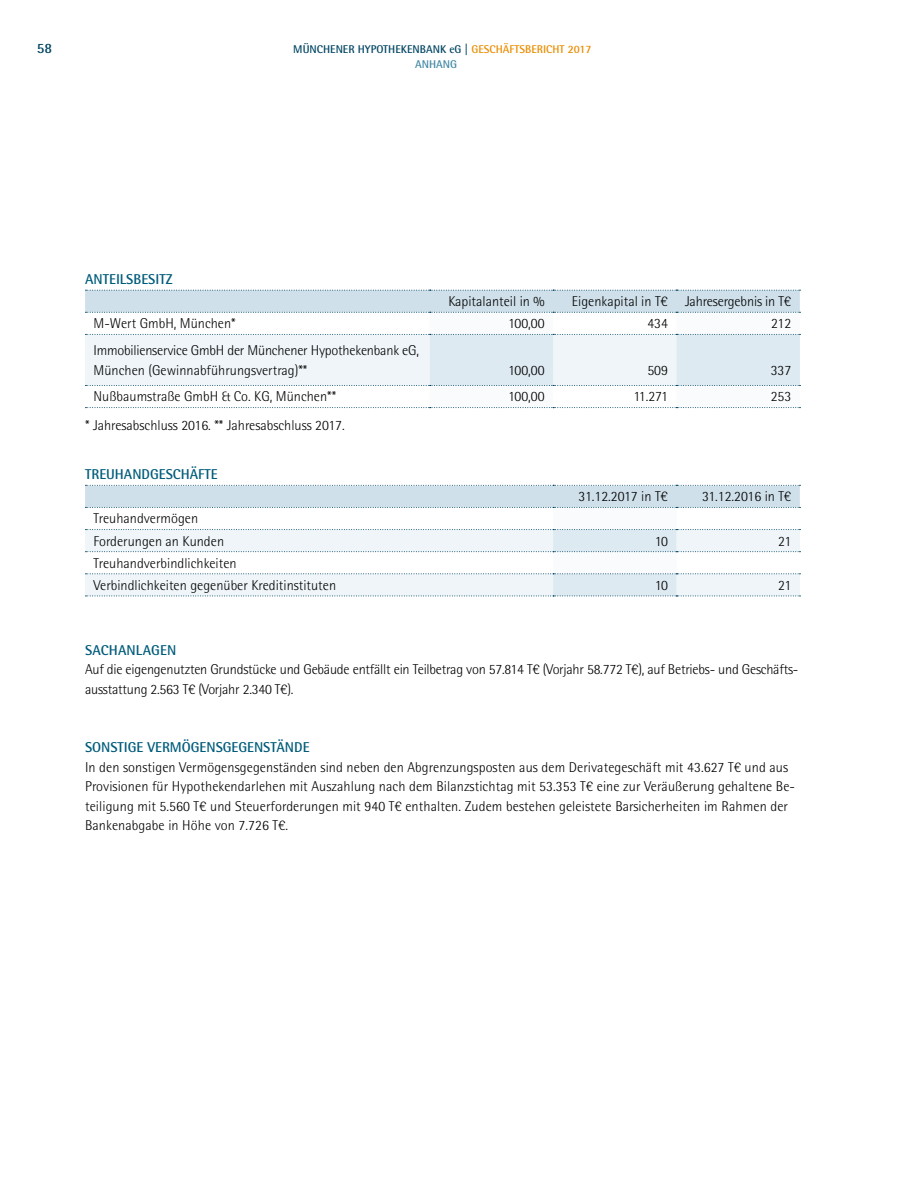
<style>
.page{position:relative;width:902px;height:1183px;background:#fff}
.page>*{position:absolute;margin:0;border:0;box-sizing:border-box;transform-origin:0 0}
.t1{font:300 14.25px/19.5px "Rotis Semi Sans Pro";color:#000}
.t2{font:700 14.25px "Rotis Semi Sans Pro";color:#005c7b}
.t3{font:700 14.25px "Rotis Semi Sans Pro";color:#004563}
.t4{font:700 11.25px "Rotis Semi Sans Pro";color:#004563}
.t5{font:700 11.25px "Rotis Semi Sans Pro";color:#4087a4}
.s1{color:#ea8d00}
</style>
<div class="page">
<svg style="left:85px;top:290px;width:715px;height:118px"></svg>
<svg style="left:85px;top:485px;width:715px;height:111px"></svg>
<p class="t3" style="left:37px;top:39px;width:17px">58</p>
<p class="t4" style="left:293px;top:42px;width:300px">MÜNCHENER HYPOTHEKENBANK eG | <span class="s1">GESCHÄFTSBERICHT 2017</span></p>
<p class="t2" style="left:85px;top:270px;width:89px">ANTEILSBESITZ</p>
<p class="t5" style="left:415px;top:57px;width:43px">ANHANG</p>
<p class="t1" style="left:448px;top:292px;width:98px">Kapitalanteil in %</p>
<p class="t1" style="left:572px;top:292px;width:221px">Eigenkapital in T€ Jahresergebnis in T€</p>
<p class="t1" style="left:94px;top:314px;width:144px">M-Wert GmbH, München*</p>
<p class="t1" style="left:508px;top:314px;width:38px">100,00</p>
<p class="t1" style="left:647px;top:314px;width:22px">434</p>
<p class="t1" style="left:771px;top:314px;width:22px">212</p>
<p class="t1" style="left:94px;top:340px;width:327px">Immobilienservice GmbH der Münchener Hypothekenbank eG,<br>München (Gewinnabführungsvertrag)**</p>
<p class="t1" style="left:508px;top:360px;width:38px">100,00</p>
<p class="t1" style="left:647px;top:360px;width:22px">509</p>
<p class="t1" style="left:770px;top:360px;width:22px">337</p>
<p class="t1" style="left:94px;top:387px;width:244px">Nußbaumstraße GmbH &amp; Co. KG, München**</p>
<p class="t1" style="left:508px;top:387px;width:38px">100,00</p>
<p class="t1" style="left:633px;top:387px;width:36px">11.271</p>
<p class="t1" style="left:770px;top:387px;width:22px">253</p>
<p class="t1" style="left:85px;top:415px;width:261px">* Jahresabschluss 2016. ** Jahresabschluss 2017.</p>
<p class="t2" style="left:85px;top:465px;width:134px">TREUHANDGESCHÄFTE</p>
<p class="t1" style="left:578px;top:487px;width:91px">31.12.2017 in T€</p>
<p class="t1" style="left:702px;top:487px;width:91px">31.12.2016 in T€</p>
<p class="t1" style="left:94px;top:507px;width:132px;line-height:22px">Treuhandvermögen<br>Forderungen an Kunden</p>
<p class="t1" style="left:654px;top:531px;width:15px">10</p>
<p class="t1" style="left:778px;top:531px;width:15px">21</p>
<p class="t1" style="left:94px;top:552px;width:244px;line-height:22px">Treuhandverbindlichkeiten<br>Verbindlichkeiten gegenüber Kreditinstituten</p>
<p class="t1" style="left:654px;top:575px;width:15px">10</p>
<p class="t1" style="left:778px;top:575px;width:15px">21</p>
<p class="t2" style="left:85px;top:640px;width:93px">SACHANLAGEN</p>
<p class="t1" style="left:85px;top:659px;width:714px">Auf die eigengenutzten Grundstücke und Gebäude entfällt ein Teilbetrag von 57.814 T€ (Vorjahr 58.772 T€), auf Betriebs- und Geschäfts&shy;ausstattung 2.563 T€ (Vorjahr 2.340 T€).</p>
<p class="t2" style="left:85px;top:738px;width:226px">SONSTIGE VERMÖGENSGEGENSTÄNDE</p>
<p class="t1" style="left:85px;top:757px;width:711px">In den sonstigen Vermögensgegenständen sind neben den Abgrenzungsposten aus dem Derivategeschäft mit 43.627 T€ und aus Provisionen für Hypothekendarlehen mit Auszahlung nach dem Bilanzstichtag mit 53.353 T€ eine zur Veräußerung gehaltene Be&shy;teiligung mit 5.560 T€ und Steuerforderungen mit 940 T€ enthalten. Zudem bestehen geleistete Barsicherheiten im Rahmen der Bankenabgabe in Höhe von 7.726 T€.</p>
</div>
